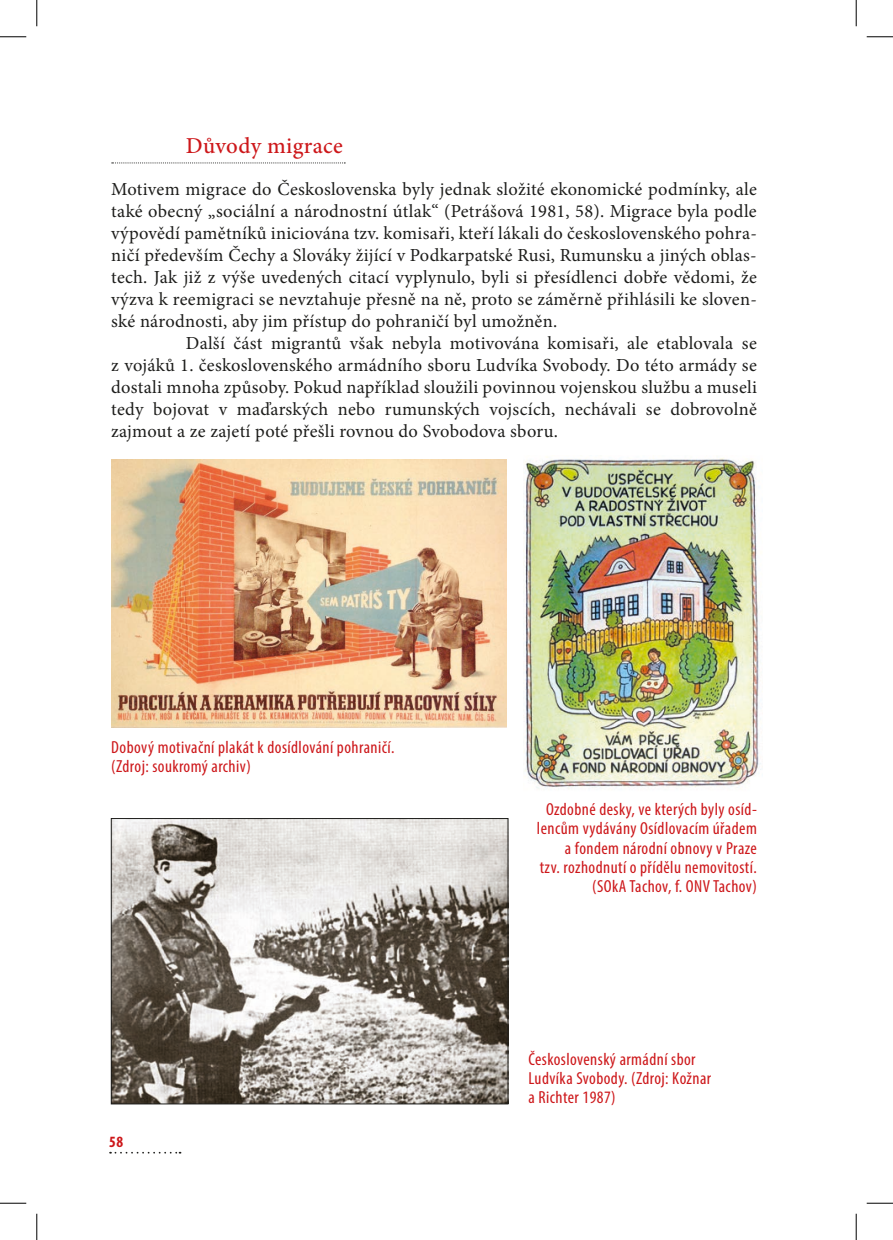
<style>
.page{position:relative;width:893px;height:1240px;background:#fff}
.page>*{position:absolute;margin:0;border:0;box-sizing:border-box;transform-origin:0 0}
.t1{font:500 22.75px "Minion Pro";letter-spacing:.015em;color:#cd171a}
.t2{font:18.38px "Minion Pro";letter-spacing:.015em;color:#1d1d1b}
.t3{font:condensed 17.5px/19.2px "Myriad Pro";letter-spacing:.025em;color:#cd171a}
.t4{font:700 condensed 15.75px "Myriad Pro";color:#cd171a}
</style>
<div class="page">
<svg style="left:110px;top:1151px;width:70px;height:2px"></svg>
<svg style="left:112px;top:162px;width:233px;height:1px"></svg>
<img style="left:523px;top:456px;width:238px;height:333px">
<img style="left:111px;top:459px;width:395px;height:268px">
<img style="left:113px;top:820px;width:393px;height:282px">
<div style="left:111px;top:818px;width:397px;height:286px;border:1px solid #1d1d1b"></div>
<svg style="left:0;top:36px;width:26px;height:1px"></svg>
<svg style="left:866px;top:36px;width:26px;height:1px"></svg>
<svg style="left:0;top:1202px;width:26px;height:1px"></svg>
<svg style="left:866px;top:1202px;width:26px;height:1px"></svg>
<svg style="left:36px;top:0;width:1px;height:26px"></svg>
<svg style="left:36px;top:1213px;width:1px;height:26px"></svg>
<svg style="left:855px;top:0;width:1px;height:26px"></svg>
<svg style="left:855px;top:1213px;width:1px;height:26px"></svg>
<p class="t1" style="left:186px;top:130px;width:159px">Důvody migrace</p>
<p class="t2" style="left:111px;top:176px;width:646px">Motivem migrace do Československa byly jednak složité ekonomické podmínky, ale</p>
<p class="t2" style="left:111px;top:198px;width:646px">také obecný „sociální a národnostní útlak“ (Petrášová 1981, 58). Migrace byla podle</p>
<p class="t2" style="left:111px;top:220px;width:646px">výpovědí pamětníků iniciována tzv. komisaři, kteří lákali do československého pohra-</p>
<p class="t2" style="left:111px;top:242px;width:646px">ničí především Čechy a Slováky žijící v Podkarpatské Rusi, Rumunsku a jiných oblas-</p>
<p class="t2" style="left:111px;top:264px;width:646px">tech. Jak již z výše uvedených citací vyplynulo, byli si přesídlenci dobře vědomi, že</p>
<p class="t2" style="left:111px;top:286px;width:646px">výzva k reemigraci se nevztahuje přesně na ně, proto se záměrně přihlásili ke sloven-</p>
<p class="t2" style="left:111px;top:309px;width:447px">ské národnosti, aby jim přístup do pohraničí byl umožněn.</p>
<p class="t2" style="left:186px;top:331px;width:572px">Další část migrantů však nebyla motivována komisaři, ale etablovala se</p>
<p class="t2" style="left:111px;top:353px;width:646px">z vojáků 1. československého armádního sboru Ludvíka Svobody. Do této armády se</p>
<p class="t2" style="left:111px;top:375px;width:646px">dostali mnoha způsoby. Pokud například sloužili povinnou vojenskou službu a museli</p>
<p class="t2" style="left:111px;top:397px;width:646px">tedy bojovat v maďarských nebo rumunských vojscích, nechávali se dobrovolně</p>
<p class="t2" style="left:111px;top:419px;width:448px">zajmout a ze zajetí poté přešli rovnou do Svobodova sboru.</p>
<p class="t3" style="left:111px;top:737px;width:284px">Dobový motivační plakát k dosídlování pohraničí. (Zdroj: soukromý archiv)</p>
<p class="t4" style="left:109px;top:1131px;width:15px">58</p>
<p class="t3" style="left:536px;top:799px;width:221px;text-align:right">Ozdobné desky, ve kterých byly osíd&shy;lencům vydávány Osídlovacím úřadem a fondem národní obnovy v Praze<br>tzv. rozhodnutí o přídělu nemovitostí. (SOkA Tachov, f. ONV Tachov)</p>
<p class="t3" style="left:528px;top:1049px;width:184px">Československý armádní sbor<br>Ludvíka Svobody. (Zdroj: Kožnar a Richter 1987)</p>
</div>
